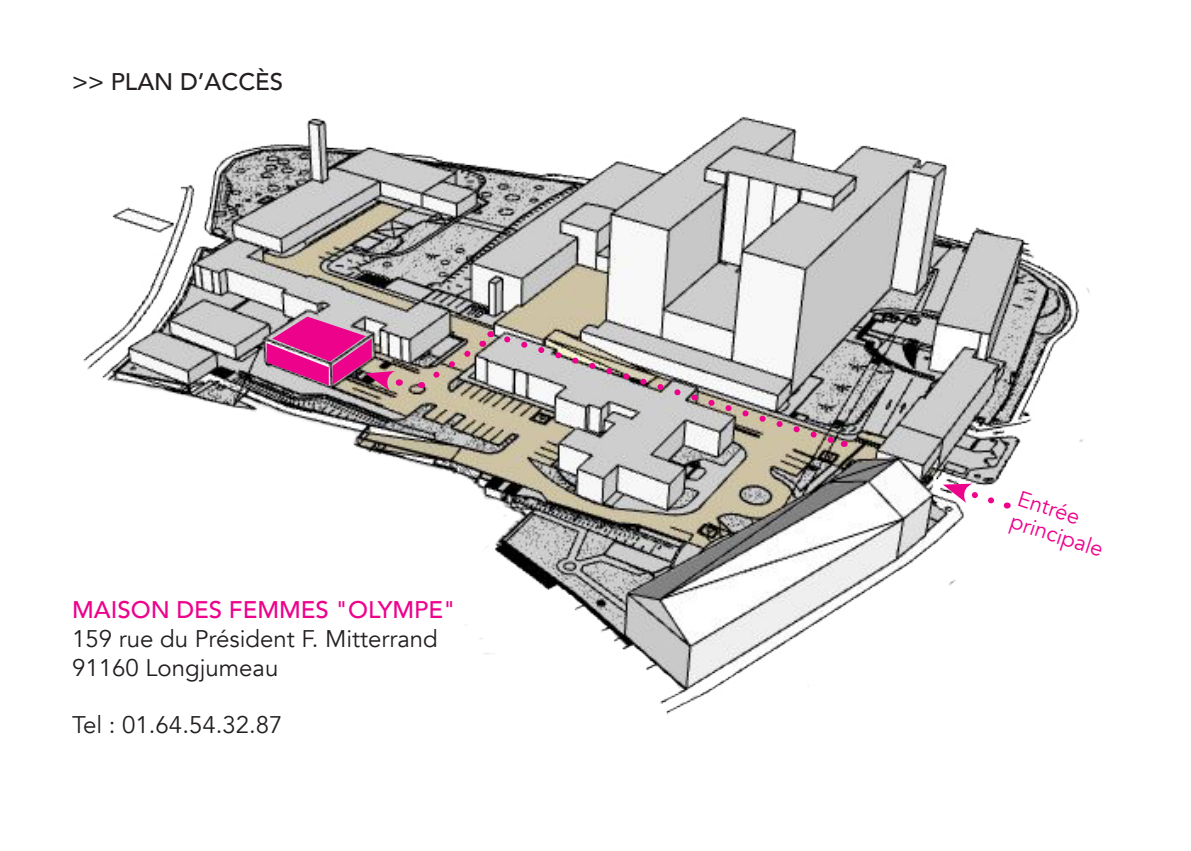
<style>
.page{position:relative;width:1191px;height:851px;background:#fff}
.page>*{position:absolute;margin:0;border:0;box-sizing:border-box;transform-origin:0 0}
.t1{font:24px "Avenir";color:#231f20}
.t2{font:500 24px "Avenir";color:#ed028c}
.t3{font:500 24px "Avenir";color:#231f20}
.t4{font:22px/24px "Avenir";color:#ed028c}
</style>
<div class="page">
<img style="left:83px;top:117px;width:1007px;height:598px">
<svg style="left:943px;top:483px;width:64px;height:27px"></svg>
<svg style="left:499px;top:332px;width:345px;height:117px"></svg>
<svg style="left:266px;top:316px;width:140px;height:74px;background:#bf5d93"></svg>
<svg style="left:428px;top:340px;width:55px;height:43px;background:#a3958f"></svg>
<p class="t3" style="left:72px;top:61px;width:213px">&gt;&gt; PLAN D’ACCÈS</p>
<p class="t2" style="left:72px;top:588px;width:385px">MAISON DES FEMMES "OLYMPE"</p>
<p class="t1" style="left:72px;top:624px;width:367px">159 rue du Président F. Mitterrand</p>
<p class="t1" style="left:72px;top:653px;width:208px">91160 Longjumeau</p>
<p class="t1" style="left:72px;top:710px;width:212px">Tel : 01.64.54.32.87</p>
<p class="t4" style="left:1022px;top:486px;width:98px;rotate:18deg">Entrée principale</p>
</div>
